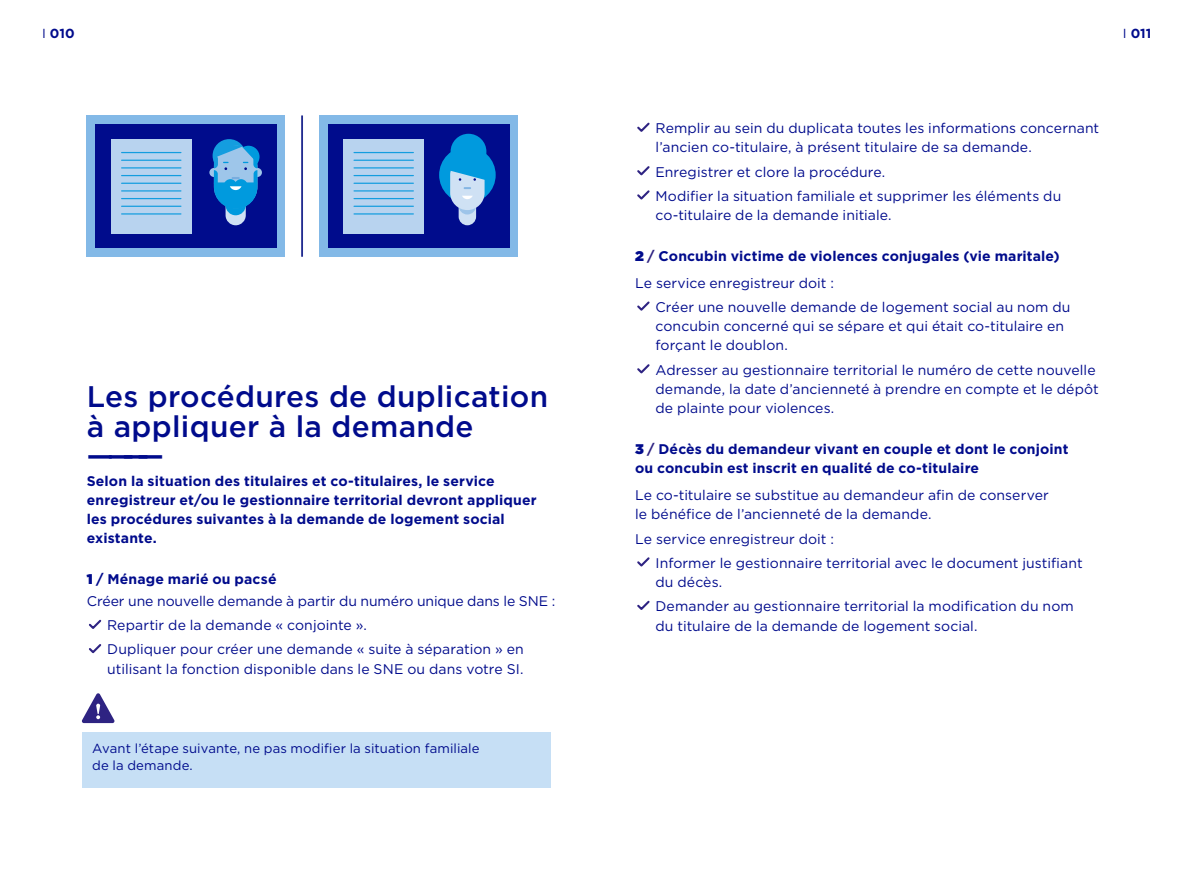
<style>
.page{position:relative;width:1191px;height:893px;background:#fff}
.page>*{position:absolute;margin:0;border:0;box-sizing:border-box;transform-origin:0 0}
.t1{font:500 29.75px/29.8px "Gotham";letter-spacing:.01em;color:#000b8c}
.t2{font:14px/19.2px "Gotham";letter-spacing:.005em;color:#000b8c}
.t3{font:700 14px/19.2px "Gotham";letter-spacing:.01em;color:#000b8c}
.t4{font:13.12px/16.6px "Gotham";letter-spacing:.01em;color:#000b8c}
.t5{font:700 13.12px "Gotham";color:#000b8c}
.s1{font-weight:400}
.s2{font-weight:900}
.s3{font-weight:700}
.s4{color:#2e2382}
</style>
<div class="page">
<svg style="left:89px;top:619px;width:13px;height:10px"></svg>
<svg style="left:89px;top:644px;width:13px;height:10px"></svg>
<svg style="left:637px;top:122px;width:13px;height:10px"></svg>
<svg style="left:637px;top:166px;width:13px;height:10px"></svg>
<svg style="left:637px;top:190px;width:13px;height:10px"></svg>
<svg style="left:637px;top:301px;width:13px;height:10px"></svg>
<svg style="left:637px;top:364px;width:13px;height:10px"></svg>
<svg style="left:637px;top:557px;width:13px;height:10px"></svg>
<svg style="left:637px;top:600px;width:13px;height:10px"></svg>
<div style="left:87px;top:115px;width:198px;height:142px;background:#83b9e7"></div>
<div style="left:319px;top:115px;width:198px;height:142px;background:#83b9e7"></div>
<div style="left:95px;top:124px;width:182px;height:124px;background:#000c8c"></div>
<div style="left:328px;top:124px;width:181px;height:124px;background:#000c8c"></div>
<hr style="left:301px;top:115px;width:2px;height:142px;background:#222c90">
<div style="left:111px;top:139px;width:81px;height:94px;background:#b8d3ef"></div>
<hr style="left:122px;top:152px;width:59px;height:1px;background:#149ddf">
<hr style="left:122px;top:160px;width:59px;height:1px;background:#149ddf">
<hr style="left:122px;top:167px;width:59px;height:2px;background:#149ddf">
<hr style="left:122px;top:175px;width:59px;height:1px;background:#149ddf">
<hr style="left:122px;top:183px;width:59px;height:1px;background:#149ddf">
<hr style="left:122px;top:198px;width:59px;height:1px;background:#149ddf">
<hr style="left:122px;top:213px;width:59px;height:2px;background:#149ddf">
<hr style="left:122px;top:206px;width:59px;height:1px;background:#149ddf">
<hr style="left:122px;top:190px;width:59px;height:2px;background:#149ddf">
<div style="left:343px;top:139px;width:81px;height:94px;background:#b8d3ef"></div>
<hr style="left:354px;top:152px;width:59px;height:1px;background:#149ddf">
<hr style="left:354px;top:160px;width:59px;height:1px;background:#149ddf">
<hr style="left:354px;top:167px;width:59px;height:2px;background:#149ddf">
<hr style="left:354px;top:175px;width:59px;height:1px;background:#149ddf">
<hr style="left:354px;top:183px;width:59px;height:1px;background:#149ddf">
<hr style="left:354px;top:198px;width:59px;height:1px;background:#149ddf">
<hr style="left:354px;top:213px;width:59px;height:2px;background:#149ddf">
<hr style="left:354px;top:206px;width:59px;height:1px;background:#149ddf">
<hr style="left:354px;top:190px;width:59px;height:2px;background:#149ddf">
<div style="left:225px;top:189px;width:21px;height:36px;background:#cfe1f4;border-radius:10px"></div>
<div style="left:225px;top:179px;width:21px;height:36px;background:#009ade;border-radius:10px"></div>
<div style="left:237px;top:146px;width:22px;height:22px;background:#009ade;border-radius:50%"></div>
<div style="left:213px;top:139px;width:33px;height:33px;background:#149ddf;border-radius:50%"></div>
<svg style="left:209px;top:168px;width:9px;height:9px"></svg>
<svg style="left:253px;top:168px;width:9px;height:9px"></svg>
<svg style="left:214px;top:144px;width:43px;height:65px"></svg>
<div style="left:450px;top:134px;width:36px;height:36px;background:#009ade;border-radius:50%"></div>
<div style="left:439px;top:147px;width:57px;height:56px;background:#009ade;border-radius:50%"></div>
<div style="left:458px;top:194px;width:18px;height:31px;background:#cfe1f4;border-radius:9px"></div>
<svg style="left:458px;top:183px;width:18px;height:31px"></svg>
<div style="left:450px;top:158px;width:34px;height:52px;background:#cfe1f4;border-radius:17px"></div>
<svg style="left:462px;top:196px;width:11px;height:3px"></svg>
<svg style="left:440px;top:155px;width:52px;height:34px"></svg>
<div style="left:82px;top:732px;width:468px;height:55px;background:#c6dff5"></div>
<svg style="left:82px;top:693px;width:33px;height:30px"></svg>
<p class="t5" style="left:42px;top:24px;width:34px"><span class="s1">I</span> 010</p>
<p class="t5" style="left:1123px;top:24px;width:30px"><span class="s1">I</span> 011</p>
<h1 class="t1" style="left:87px;top:381px;width:463px">Les procédures de duplication à appliquer à la demande</h1>
<h1 class="t1" style="left:87px;top:441px;width:79px">— ———</h1>
<p class="t3" style="left:87px;top:471px;width:451px">Selon la situation des titulaires et co-titulaires, le service enregistreur et/ou le gestionnaire territorial devront appliquer les procédures suivantes à la demande de logement social existante.</p>
<p class="t2" style="left:87px;top:568px;width:470px;line-height:21.7px"><span class="s2">1</span> <span class="s3">/ Ménage marié ou pacsé<br></span>Créer une nouvelle demande à partir du numéro unique dans le SNE :</p>
<p class="t2" style="left:107px;top:613px;width:418px;line-height:24.2px">Repartir de la demande « conjointe ».<br>Dupliquer pour créer une demande « suite à séparation » en</p>
<p class="t2" style="left:107px;top:659px;width:418px">utilisant la fonction disponible dans le SNE ou dans votre SI.</p>
<p class="t4" style="left:92px;top:740px;width:389px">Avant l’étape suivante, ne pas modifier la situation familiale de la demande.</p>
<p class="t2" style="left:655px;top:118px;width:445px">Remplir au sein du duplicata toutes les informations concernant l’ancien co-titulaire, à présent titulaire de sa demande.</p>
<p class="t2" style="left:655px;top:159px;width:407px;line-height:24.2px">Enregistrer et clore la procédure.<br>Modifier la situation familiale et supprimer les éléments du</p>
<p class="t2" style="left:655px;top:205px;width:238px">co-titulaire de la demande initiale.</p>
<p class="t3" style="left:635px;top:243px;width:426px;line-height:26.6px"><span class="s2">2</span> <span class="s4">/</span> Concubin victime de violences conjugales (vie maritale)<br><span class="s1">Le service enregistreur doit :</span></p>
<p class="t2" style="left:655px;top:297px;width:416px">Créer une nouvelle demande de logement social au nom du concubin concerné qui se sépare et qui était co-titulaire en forçant le doublon.</p>
<p class="t2" style="left:655px;top:360px;width:445px">Adresser au gestionnaire territorial le numéro de cette nouvelle demande, la date d’ancienneté à prendre en compte et le dépôt de plainte pour violences.</p>
<p class="t3" style="left:635px;top:439px;width:435px"><span class="s2">3</span> <span class="s4">/</span> Décès du demandeur vivant en couple et dont le conjoint ou concubin est inscrit en qualité de co-titulaire</p>
<p class="t2" style="left:635px;top:485px;width:415px">Le co-titulaire se substitue au demandeur afin de conserver le bénéfice de l’ancienneté de la demande.</p>
<p class="t2" style="left:655px;top:526px;width:428px;line-height:24.2px;text-indent:-20px">Le service enregistreur doit :<br>Informer le gestionnaire territorial avec le document justifiant</p>
<p class="t2" style="left:655px;top:570px;width:420px;line-height:24.2px">du décès.<br>Demander au gestionnaire territorial la modification du nom</p>
<p class="t2" style="left:655px;top:616px;width:323px">du titulaire de la demande de logement social.</p>
</div>
